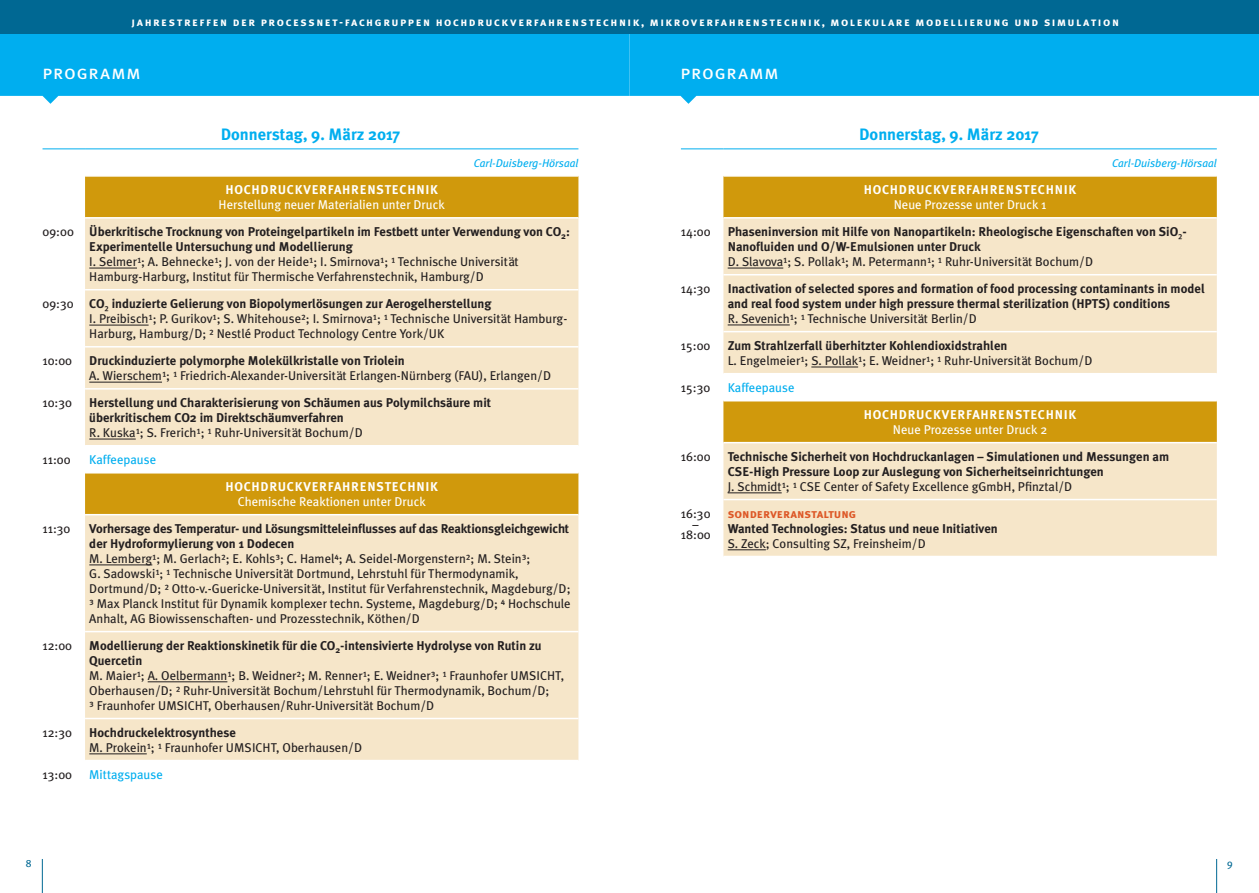
<style>
.page{position:relative;width:1259px;height:893px;background:#fff}
.page>*{position:absolute;margin:0;border:0;box-sizing:border-box;transform-origin:0 0}
.t1{font:19.5px "Meta Plus Book Caps";letter-spacing:.04em;color:#fff}
.t2{font:700 16.5px "Meta Plus";color:#00aeef}
.t3{font:12.75px/15px "Meta Plus";color:#231f20}
.t4{font:700 12.75px/15px "Meta Plus";color:#231f20}
.t5{font:700 12.75px "Meta Plus";letter-spacing:.06em;color:#fff}
.t6{font:12.75px "Meta Plus";color:#fff}
.t7{font:12.75px "Meta Plus";color:#00aeef}
.t8{font:12.75px "Meta Plus Bold Caps";color:#dd5827}
.t9{font:12px "Meta Plus Bold Caps";letter-spacing:.125em;color:#fff}
.t10{font:italic 11.25px "Meta Plus";color:#00aeef}
.t11{font:10.5px "Meta Plus";color:#006893}
.s1{font-weight:400;color:#fff}
.s2{font-weight:400}
.s3{font-weight:700}
.s4{font-family:"Meta OT"}
.s5{font-family:"Meta OT";font-weight:400}
</style>
<div class="page">
<svg style="left:0;top:34px;width:629px;height:70px;background:#1db7f0"></svg>
<svg style="left:629px;top:34px;width:630px;height:70px;background:#1db7f0"></svg>
<div style="left:0;top:0;width:629px;height:34px;background:#006893"></div>
<div style="left:629px;top:0;width:630px;height:34px;background:#006893"></div>
<hr style="left:42px;top:859px;width:1px;height:34px;background:#006893">
<hr style="left:1216px;top:859px;width:1px;height:34px;background:#006893">
<div style="left:85px;top:177px;width:493px;height:40px;background:#d0990c"></div>
<svg style="left:85px;top:219px;width:493px;height:541px;background:#f3e1bd"></svg>
<hr style="left:43px;top:149px;width:42px;height:1px;background:#00aeef">
<hr style="left:85px;top:149px;width:493px;height:1px;background:#00aeef">
<hr style="left:85px;top:289px;width:493px;height:1px;background:#fff">
<hr style="left:85px;top:346px;width:493px;height:2px;background:#fff">
<hr style="left:85px;top:388px;width:493px;height:2px;background:#fff">
<hr style="left:85px;top:445px;width:493px;height:1px;background:#fff">
<hr style="left:85px;top:472px;width:493px;height:1px;background:#fff">
<hr style="left:85px;top:514px;width:493px;height:1px;background:#fff">
<hr style="left:85px;top:631px;width:493px;height:1px;background:#fff">
<hr style="left:85px;top:718px;width:493px;height:1px;background:#fff">
<hr style="left:89px;top:268px;width:48px;height:1px;background:#231f20">
<hr style="left:89px;top:325px;width:60px;height:1px;background:#231f20">
<hr style="left:89px;top:382px;width:73px;height:1px;background:#231f20">
<hr style="left:89px;top:439px;width:47px;height:1px;background:#231f20">
<hr style="left:89px;top:565px;width:63px;height:1px;background:#231f20">
<hr style="left:148px;top:681px;width:79px;height:1px;background:#231f20">
<hr style="left:89px;top:754px;width:58px;height:1px;background:#231f20">
<div style="left:723px;top:177px;width:493px;height:40px;background:#d0990c"></div>
<svg style="left:723px;top:219px;width:493px;height:337px;background:#f1deb6"></svg>
<hr style="left:681px;top:149px;width:42px;height:1px;background:#00aeef">
<hr style="left:723px;top:149px;width:493px;height:1px;background:#00aeef">
<hr style="left:723px;top:274px;width:493px;height:1px;background:#fff">
<hr style="left:723px;top:331px;width:493px;height:1px;background:#fff">
<hr style="left:723px;top:373px;width:493px;height:1px;background:#fff">
<hr style="left:723px;top:400px;width:493px;height:1px;background:#fff">
<hr style="left:723px;top:442px;width:493px;height:1px;background:#fff">
<hr style="left:723px;top:499px;width:493px;height:1px;background:#fff">
<hr style="left:727px;top:268px;width:56px;height:1px;background:#231f20">
<hr style="left:727px;top:325px;width:63px;height:1px;background:#231f20">
<hr style="left:811px;top:367px;width:47px;height:1px;background:#231f20">
<hr style="left:727px;top:493px;width:54px;height:1px;background:#231f20">
<hr style="left:727px;top:550px;width:39px;height:1px;background:#231f20">
<p class="t9" style="left:131px;top:15px;width:989px">jahrestreffen der processnet-fachgruppen hochdruckverfahrenstechnik, mikroverfahrenstechnik, molekulare modellierung und simulation</p>
<h1 class="t1" style="left:43px;top:61px;width:99px">programm</h1>
<h1 class="t1" style="left:680px;top:61px;width:99px">programm</h1>
<p class="t2" style="left:221px;top:125px;width:181px">Donnerstag, 9. März 2017</p>
<p class="t10" style="left:474px;top:156px;width:106px">Carl-Duisberg-Hörsaal</p>
<p class="t2" style="left:859px;top:125px;width:181px">Donnerstag, 9. März 2017</p>
<p class="t10" style="left:1112px;top:156px;width:106px">Carl-Duisberg-Hörsaal</p>
<p class="t5" style="left:225px;top:183px;width:214px">HOCHDRUCKVERFAHRENSTECHNIK</p>
<p class="t4" style="left:43px;top:191px;width:529px;line-height:26.8px;text-indent:176px"><span class="s1">Herstellung neuer Materialien unter Druck<br></span><span class="s2">09:00</span> Überkritische Trocknung von Proteingelpartikeln im Festbett unter Verwendung von CO<sub>2</sub>:</p>
<p class="t3" style="left:89px;top:239px;width:431px"><span class="s3">Experimentelle Untersuchung und Modellierung<br></span>I. Selmer<span class="s4">¹</span>; A. Behnecke<span class="s4">¹</span>; J. von der Heide<span class="s4">¹</span>; I. Smirnova<span class="s4">¹</span>; <span class="s4">¹</span> Technische Universität<br>Hamburg-Harburg, Institut für Thermische Verfahrenstechnik, Hamburg/D</p>
<p class="t3" style="left:89px;top:296px;width:479px;text-indent:-47px">09:30 <span class="s3">CO</span><span class="s4">₂</span> <span class="s3">induzierte Gelierung von Biopolymerlösungen zur Aerogelherstellung<br></span>I. Preibisch<span class="s4">¹</span>; P. Gurikov<span class="s4">¹</span>; S. Whitehouse<span class="s4">²</span>; I. Smirnova<span class="s4">¹</span>; <span class="s4">¹</span> Technische Universität Hamburg-<br>Harburg, Hamburg/D; <span class="s4">²</span> Nestlé Product Technology Centre York/UK</p>
<p class="t3" style="left:43px;top:353px;width:31px">10:00</p>
<p class="t3" style="left:89px;top:353px;width:463px"><span class="s3">Druckinduzierte polymorphe Molekülkristalle von Triolein<br></span>A. Wierschem<span class="s4">¹</span>; <span class="s4">¹</span> Friedrich-Alexander-Universität Erlangen-Nürnberg (FAU), Erlangen/D</p>
<p class="t3" style="left:43px;top:395px;width:31px">10:30</p>
<p class="t4" style="left:89px;top:395px;width:403px">Herstellung und Charakterisierung von Schäumen aus Polymilchsäure mit überkritischem CO2 im Direktschäumverfahren<br><span class="s2">R. Kuska</span><span class="s5">¹</span><span class="s2">; S. Frerich</span><span class="s5">¹</span><span class="s2">;</span> <span class="s5">¹</span> <span class="s2">Ruhr-Universität Bochum/D</span></p>
<p class="t3" style="left:43px;top:452px;width:30px">11:00</p>
<p class="t7" style="left:89px;top:452px;width:68px">Kaffeepause</p>
<p class="t5" style="left:225px;top:479px;width:214px">HOCHDRUCKVERFAHRENSTECHNIK</p>
<p class="t6" style="left:238px;top:494px;width:189px">Chemische Reaktionen unter Druck</p>
<p class="t3" style="left:43px;top:521px;width:29px">11:30</p>
<p class="t3" style="left:89px;top:521px;width:483px"><span class="s3">Vorhersage des Temperatur- und Lösungsmitteleinflusses auf das Reaktionsgleichgewicht der Hydroformylierung von 1 Dodecen<br></span>M. Lemberg<span class="s4">¹</span>; M. Gerlach<span class="s4">²</span>; E. Kohls<span class="s4">³</span>; C. Hamel<span class="s4">⁴</span>; A. Seidel-Morgenstern<span class="s4">²</span>; M. Stein<span class="s4">³</span>;<br>G. Sadowski<span class="s4">¹</span>; <span class="s4">¹</span> Technische Universität Dortmund, Lehrstuhl für Thermodynamik, Dortmund/D; <span class="s4">²</span> Otto-v.-Guericke-Universität, Institut für Verfahrenstechnik, Magdeburg/D; <span class="s4">³</span> Max Planck Institut für Dynamik komplexer techn. Systeme, Magdeburg/D; <span class="s4">⁴</span> Hochschule Anhalt, AG Biowissenschaften- und Prozesstechnik, Köthen/D</p>
<p class="t3" style="left:43px;top:638px;width:31px">12:00</p>
<p class="t3" style="left:89px;top:638px;width:476px"><span class="s3">Modellierung der Reaktionskinetik für die CO</span><sub>2</sub><span class="s3">-intensivierte Hydrolyse von Rutin zu Quercetin<br></span>M. Maier<span class="s4">¹</span>; A. Oelbermann<span class="s4">¹</span>; B. Weidner<span class="s4">²</span>; M. Renner<span class="s4">¹</span>; E. Weidner<span class="s4">³</span>; <span class="s4">¹</span> Fraunhofer UMSICHT, Oberhausen/D; <span class="s4">²</span> Ruhr-Universität Bochum/Lehrstuhl für Thermodynamik, Bochum/D;<br><span class="s4">³</span> Fraunhofer UMSICHT, Oberhausen/Ruhr-Universität Bochum/D</p>
<p class="t3" style="left:43px;top:725px;width:31px">12:30</p>
<p class="t3" style="left:89px;top:725px;width:274px"><span class="s3">Hochdruckelektrosynthese<br></span>M. Prokein<span class="s4">¹</span>; <span class="s4">¹</span> Fraunhofer UMSICHT, Oberhausen/D</p>
<p class="t3" style="left:43px;top:767px;width:31px">13:00</p>
<p class="t7" style="left:89px;top:767px;width:75px">Mittagspause</p>
<p class="t5" style="left:864px;top:183px;width:214px">HOCHDRUCKVERFAHRENSTECHNIK</p>
<p class="t6" style="left:893px;top:197px;width:154px">Neue Prozesse unter Druck 1</p>
<p class="t3" style="left:681px;top:224px;width:31px">14:00</p>
<p class="t4" style="left:727px;top:224px;width:460px">Phaseninversion mit Hilfe von Nanopartikeln: Rheologische Eigenschaften von SiO<span class="s5">₂</span>-<br>Nanofluiden und O/W-Emulsionen unter Druck<br><span class="s2">D. Slavova</span><span class="s5">¹</span><span class="s2">; S. Pollak</span><span class="s5">¹</span><span class="s2">; M. Petermann</span><span class="s5">¹</span><span class="s2">;</span> <span class="s5">¹</span> <span class="s2">Ruhr-Universität Bochum/D</span></p>
<p class="t3" style="left:681px;top:281px;width:31px">14:30</p>
<p class="t4" style="left:727px;top:281px;width:479px">Inactivation of selected spores and formation of food processing contaminants in model and real food system under high pressure thermal sterilization (HPTS) conditions<br><span class="s2">R. Sevenich</span><span class="s5">¹</span><span class="s2">;</span> <span class="s5">¹</span> <span class="s2">Technische Universität Berlin/D</span></p>
<p class="t3" style="left:681px;top:338px;width:31px">15:00</p>
<p class="t3" style="left:727px;top:338px;width:366px"><span class="s3">Zum Strahlzerfall überhitzter Kohlendioxidstrahlen<br></span>L. Engelmeier<span class="s4">¹</span>; S. Pollak<span class="s4">¹</span>; E. Weidner<span class="s4">¹</span>; <span class="s4">¹</span> Ruhr-Universität Bochum/D</p>
<p class="t3" style="left:681px;top:380px;width:31px">15:30</p>
<p class="t7" style="left:727px;top:380px;width:68px">Kaffeepause</p>
<p class="t5" style="left:864px;top:407px;width:214px">HOCHDRUCKVERFAHRENSTECHNIK</p>
<p class="t6" style="left:893px;top:422px;width:156px">Neue Prozesse unter Druck 2</p>
<p class="t3" style="left:681px;top:449px;width:31px">16:00</p>
<p class="t4" style="left:727px;top:449px;width:443px">Technische Sicherheit von Hochdruckanlagen – Simulationen und Messungen am<br>CSE-High Pressure Loop zur Auslegung von Sicherheitseinrichtungen<br><span class="s2">J. Schmidt</span><span class="s5">¹</span><span class="s2">;</span> <span class="s5">¹</span> <span class="s2">CSE Center of Safety Excellence gGmbH, Pfinztal/D</span></p>
<p class="t3" style="left:681px;top:508px;width:31px;line-height:10.5px;text-align:center">16:30 –<br>18:00</p>
<p class="t8" style="left:727px;top:506px;width:130px">sonderveranstaltung</p>
<p class="t4" style="left:727px;top:521px;width:271px">Wanted Technologies: Status und neue Initiativen</p>
<p class="t3" style="left:727px;top:536px;width:200px">S. Zeck; Consulting SZ, Freinsheim/D</p>
<p class="t11" style="left:26px;top:857px;width:7px">8</p>
<p class="t11" style="left:1227px;top:857px;width:7px">9</p>
</div>
